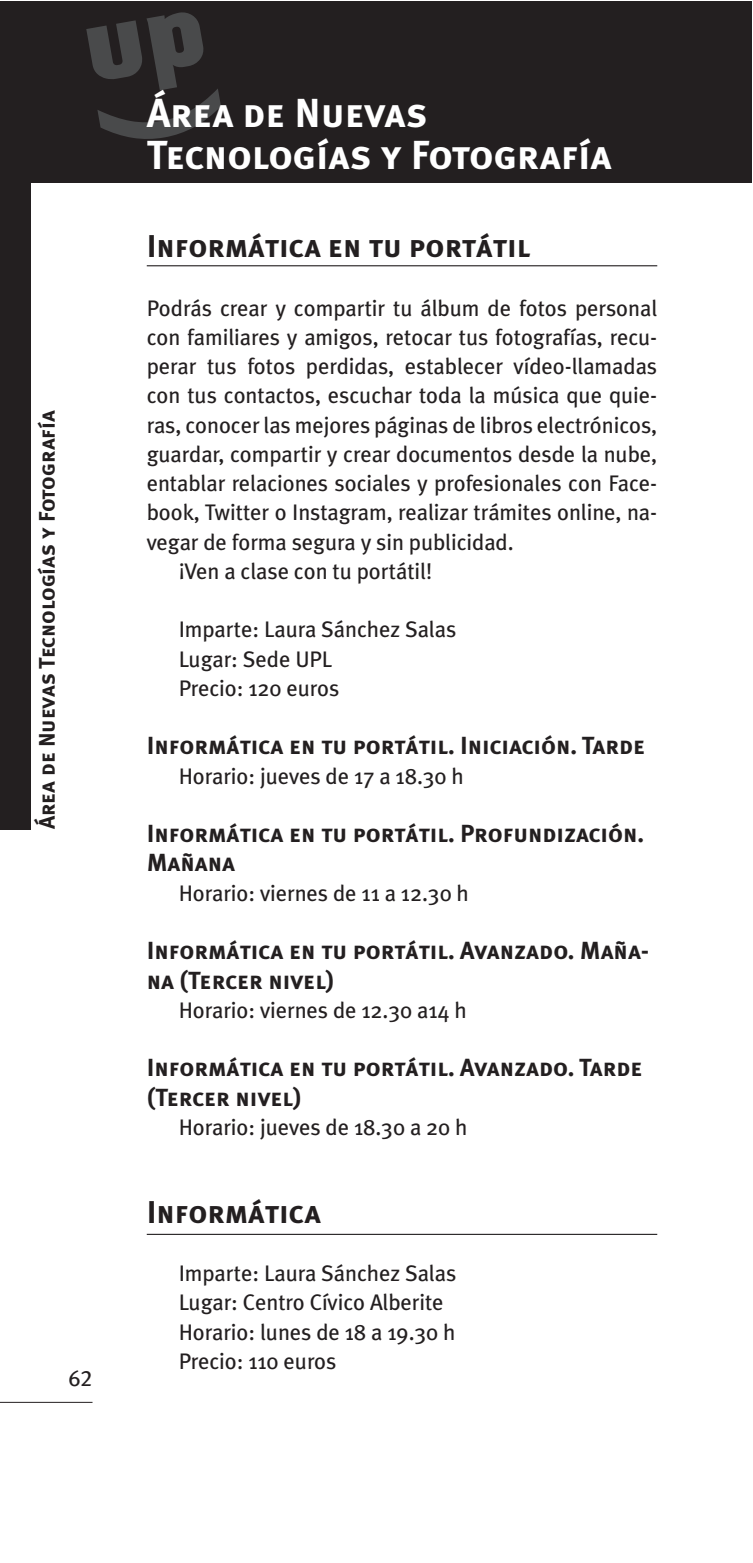
<style>
.page{position:relative;width:753px;height:1563px;background:#fff}
.page>*{position:absolute;margin:0;border:0;box-sizing:border-box;transform-origin:0 0}
.t1{font:40.5px/42.1px "Meta Plus Bold Caps";color:#fff}
.t2{font:31.5px "Meta Plus Bold Caps";color:#231f20}
.t3{font:24.75px/29.2px "Meta Plus Bold Caps";color:#231f20}
.t4{font:22.5px/29.2px "Meta Plus";letter-spacing:-.005em;color:#231f20}
.t5{font:22.5px "Meta Plus Bold Caps";color:#231f20}
.t6{font:22.5px "Meta Plus Book Caps";color:#231f20}
</style>
<div class="page">
<hr style="left:0;top:1402px;width:92px;height:1px;background:#231f20">
<div style="left:0;top:1px;width:752px;height:181px;background:#231f20"></div>
<svg style="left:86px;top:12px;width:135px;height:127px"></svg>
<div style="left:0;top:1px;width:31px;height:828px;background:#231f20"></div>
<hr style="left:147px;top:265px;width:510px;height:1px;background:#231f20">
<hr style="left:147px;top:1233px;width:510px;height:2px;background:#231f20">
<p class="t5" style="left:34px;top:829px;width:420px;rotate:-90deg">Área de Nuevas Tecnologías y Fotografía</p>
<p class="t6" style="left:68px;top:1365px;width:26px">62</p>
<h1 class="t1" style="left:147px;top:92px;width:466px">Área de Nuevas<br>Tecnologías y Fotografía</h1>
<h2 class="t2" style="left:147px;top:228px;width:385px">Informática en tu portátil</h2>
<p class="t4" style="left:147px;top:293px;width:512px">Podrás crear y compartir tu álbum de fotos personal</p>
<p class="t4" style="left:147px;top:322px;width:512px">con familiares y amigos, retocar tus fotografías, recu-</p>
<p class="t4" style="left:147px;top:351px;width:512px">perar tus fotos perdidas, establecer vídeo-llamadas</p>
<p class="t4" style="left:147px;top:381px;width:512px">con tus contactos, escuchar toda la música que quie-</p>
<p class="t4" style="left:147px;top:410px;width:512px">ras, conocer las mejores páginas de libros electrónicos,</p>
<p class="t4" style="left:147px;top:439px;width:512px">guardar, compartir y crear documentos desde la nube,</p>
<p class="t4" style="left:147px;top:468px;width:512px">entablar relaciones sociales y profesionales con Face-</p>
<p class="t4" style="left:147px;top:498px;width:512px">book, Twitter o Instagram, realizar trámites online, na-</p>
<p class="t4" style="left:147px;top:527px;width:368px">vegar de forma segura y sin publicidad.</p>
<p class="t4" style="left:179px;top:556px;width:255px">¡Ven a clase con tu portátil!</p>
<p class="t4" style="left:179px;top:615px;width:279px">Imparte: Laura Sánchez Salas<br>Lugar: Sede UPL<br>Precio: 120 euros</p>
<p class="t3" style="left:147px;top:731px;width:500px">Informática en tu portátil. Iniciación. Tarde</p>
<p class="t4" style="left:179px;top:761px;width:287px">Horario: jueves de 17 a 18.30 h</p>
<p class="t3" style="left:147px;top:819px;width:499px">Informática en tu portátil. Profundización.<br>Mañana</p>
<p class="t4" style="left:179px;top:878px;width:292px">Horario: viernes de 11 a 12.30 h</p>
<p class="t3" style="left:147px;top:936px;width:504px">Informática en tu portátil. Avanzado. Maña&shy;na (Tercer nivel)</p>
<p class="t4" style="left:179px;top:995px;width:289px">Horario: viernes de 12.30 a14 h</p>
<p class="t3" style="left:147px;top:1053px;width:497px">Informática en tu portátil. Avanzado. Tarde (Tercer nivel)</p>
<p class="t4" style="left:179px;top:1112px;width:290px">Horario: jueves de 18.30 a 20 h</p>
<h2 class="t2" style="left:147px;top:1193px;width:176px">Informática</h2>
<p class="t4" style="left:179px;top:1258px;width:279px">Imparte: Laura Sánchez Salas<br>Lugar: Centro Cívico Alberite<br>Horario: lunes de 18 a 19.30 h<br>Precio: 110 euros</p>
</div>
